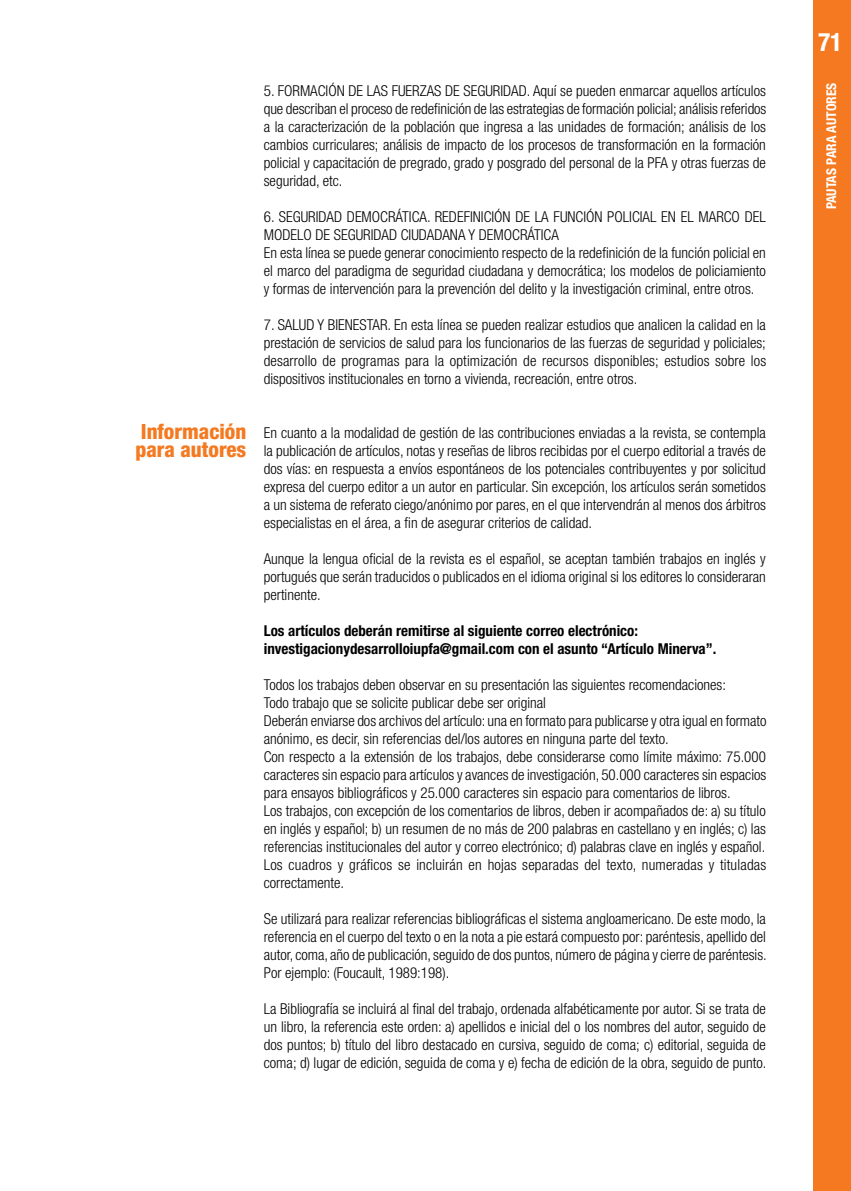
<style>
.page{position:relative;width:851px;height:1191px;background:#fff}
.page>*{position:absolute;margin:0;border:0;box-sizing:border-box;transform-origin:0 0}
.t1{font:700 condensed 25.5px "Helvetica Neue LT Std";color:#fff}
.t2{font:800 condensed 21px/18px "Helvetica Neue LT Std";color:#f47920}
.t3{font:300 condensed 15px/18px "Helvetica Neue LT Std";color:#000;text-align:justify}
.t4{font:700 condensed 15px/18px "Helvetica Neue LT Std";color:#000}
.t5{font:700 condensed 13.5px "Helvetica Neue LT Std";color:#fff}
</style>
<div class="page">
<div style="left:813px;top:0;width:37px;height:1191px;background:#f47920"></div>
<h2 class="t2" style="left:135px;top:422px;width:112px">Información para autores</h2>
<p class="t3" style="left:264px;top:81px;width:504px">5. FORMACIÓN DE LAS FUERZAS DE SEGURIDAD. Aquí se pueden enmarcar aquellos artículos que describan el proceso de redefinición de las estrategias de formación policial; análisis referidos a la caracterización de la población que ingresa a las unidades de formación; análisis de los cambios curriculares; análisis de impacto de los procesos de transformación en la formación policial y capacitación de pregrado, grado y posgrado del personal de la PFA y otras fuerzas de seguridad, etc.</p>
<p class="t3" style="left:264px;top:207px;width:503px;text-align:left">6. SEGURIDAD DEMOCRÁTICA. REDEFINICIÓN DE LA FUNCIÓN POLICIAL EN EL MARCO DEL MODELO DE SEGURIDAD CIUDADANA Y DEMOCRÁTICA<br>En esta línea se puede generar conocimiento respecto de la redefinición de la función policial en el marco del paradigma de seguridad ciudadana y democrática; los modelos de policiamiento y formas de intervención para la prevención del delito y la investigación criminal, entre otros.</p>
<p class="t3" style="left:264px;top:315px;width:504px">7. SALUD Y BIENESTAR. En esta línea se pueden realizar estudios que analicen la calidad en la prestación de servicios de salud para los funcionarios de las fuerzas de seguridad y policiales; desarrollo de programas para la optimización de recursos disponibles; estudios sobre los dispositivos institucionales en torno a vivienda, recreación, entre otros.</p>
<p class="t3" style="left:264px;top:423px;width:503px">En cuanto a la modalidad de gestión de las contribuciones enviadas a la revista, se contempla la publicación de artículos, notas y reseñas de libros recibidas por el cuerpo editorial a través de dos vías: en respuesta a envíos espontáneos de los potenciales contribuyentes y por solicitud expresa del cuerpo editor a un autor en particular. Sin excepción, los artículos serán sometidos a un sistema de referato ciego/anónimo por pares, en el que intervendrán al menos dos árbitros especialistas en el área, a fin de asegurar criterios de calidad.</p>
<p class="t3" style="left:264px;top:549px;width:503px">Aunque la lengua oficial de la revista es el español, se aceptan también trabajos en inglés y portugués que serán traducidos o publicados en el idioma original si los editores lo consideraran pertinente.</p>
<p class="t4" style="left:264px;top:621px;width:454px">Los artículos deberán remitirse al siguiente correo electrónico: investigacionydesarrolloiupfa@gmail.com con el asunto “Artículo Minerva”.</p>
<p class="t3" style="left:264px;top:675px;width:504px;text-align:left">Todos los trabajos deben observar en su presentación las siguientes recomendaciones:<br>Todo trabajo que se solicite publicar debe ser original<br>Deberán enviarse dos archivos del artículo: una en formato para publicarse y otra igual en formato anónimo, es decir, sin referencias del/los autores en ninguna parte del texto.<br>Con respecto a la extensión de los trabajos, debe considerarse como límite máximo: 75.000 caracteres sin espacio para artículos y avances de investigación, 50.000 caracteres sin espacios para ensayos bibliográficos y 25.000 caracteres sin espacio para comentarios de libros.<br>Los trabajos, con excepción de los comentarios de libros, deben ir acompañados de: a) su título en inglés y español; b) un resumen de no más de 200 palabras en castellano y en inglés; c) las referencias institucionales del autor y correo electrónico; d) palabras clave en inglés y español.<br>Los cuadros y gráficos se incluirán en hojas separadas del texto, numeradas y tituladas correctamente.</p>
<p class="t3" style="left:264px;top:909px;width:504px">Se utilizará para realizar referencias bibliográficas el sistema angloamericano. De este modo, la referencia en el cuerpo del texto o en la nota a pie estará compuesto por: paréntesis, apellido del autor, coma, año de publicación, seguido de dos puntos, número de página y cierre de paréntesis.<br>Por ejemplo: (Foucault, 1989:198).</p>
<p class="t3" style="left:264px;top:999px;width:504px">La Bibliografía se incluirá al final del trabajo, ordenada alfabéticamente por autor. Si se trata de un libro, la referencia este orden: a) apellidos e inicial del o los nombres del autor, seguido de dos puntos; b) título del libro destacado en cursiva, seguido de coma; c) editorial, seguida de coma; d) lugar de edición, seguida de coma y e) fecha de edición de la obra, seguido de punto.</p>
<h1 class="t1" style="left:817px;top:27px;width:26px">71</h1>
<p class="t5" style="left:823px;top:209px;width:128px;rotate:-90deg">PAUTAS PARA AUTORES</p>
</div>
